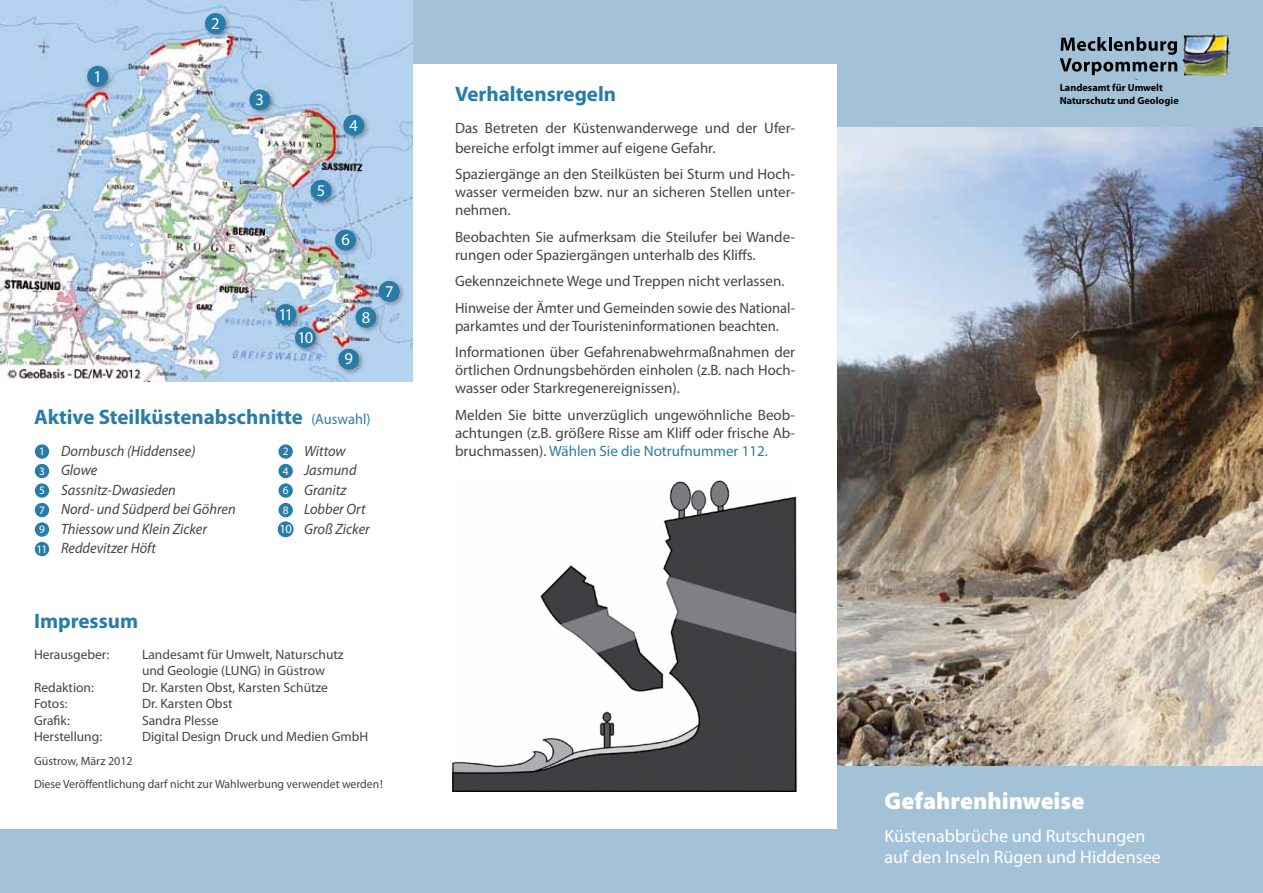
<style>
.page{position:relative;width:1263px;height:893px;background:#fff}
.page>*{position:absolute;margin:0;border:0;box-sizing:border-box;transform-origin:0 0}
.t1{font:900 24px "Myriad Pro";color:#fff}
.t2{font:700 21px "Myriad Pro";color:#287ca8}
.t3{font:18px/21px "Myriad Pro";color:#fff}
.t4{font:16.5px "Myriad Pro";color:#fff}
.t5{font:15px/18px "Myriad Pro";color:#454347}
.t6{font:italic 15px "Myriad Pro";color:#454347;scale:.96 1}
.t7{font:15px "Myriad Pro";color:#287ca8}
.t8{font:13.5px/16.5px "Myriad Pro";color:#454347}
.t9{font:12.6px "Myriad Pro";color:#fff}
.t10{font:12px/23.5px "Myriad Pro";color:#454347}
.t11{font:11.4px/19.5px "Myriad Pro";color:#fff;text-align:justify}
.t12{font:700 10.2px/12.3px "Myriad Pro";color:#000}
.s1{font-weight:400;font-size:15px}
.s2{color:#454347}
</style>
<div class="page">
<div style="left:838px;top:0;width:425px;height:128px;background:#a3c2d7"></div>
<div style="left:838px;top:765px;width:425px;height:128px;background:#a3c2d7"></div>
<img style="left:838px;top:128px;width:425px;height:637px">
<div style="left:0;top:0;width:838px;height:64px;background:#a3c2d7"></div>
<div style="left:0;top:829px;width:838px;height:64px;background:#a3c2d7"></div>
<img style="left:452px;top:480px;width:345px;height:311px">
<img style="left:0;top:0;width:412px;height:382px">
<div style="left:202px;top:11px;width:31px;height:30px;background:#000;opacity:.3"></div>
<div style="left:205px;top:13px;width:21px;height:21px;background:#287ca8;border-radius:50%"></div>
<div style="left:85px;top:63px;width:30px;height:31px;background:#000;opacity:.3"></div>
<div style="left:87px;top:66px;width:21px;height:21px;background:#287ca8;border-radius:50%"></div>
<div style="left:247px;top:87px;width:30px;height:30px;background:#000;opacity:.3"></div>
<div style="left:249px;top:90px;width:21px;height:20px;background:#287ca8;border-radius:50%"></div>
<div style="left:341px;top:112px;width:30px;height:30px;background:#000;opacity:.3"></div>
<div style="left:343px;top:115px;width:21px;height:21px;background:#287ca8;border-radius:50%"></div>
<div style="left:308px;top:177px;width:30px;height:31px;background:#000;opacity:.3"></div>
<div style="left:311px;top:180px;width:20px;height:21px;background:#287ca8;border-radius:50%"></div>
<div style="left:332px;top:227px;width:31px;height:30px;background:#000;opacity:.3"></div>
<div style="left:335px;top:230px;width:21px;height:20px;background:#287ca8;border-radius:50%"></div>
<div style="left:376px;top:278px;width:30px;height:31px;background:#000;opacity:.3"></div>
<div style="left:379px;top:281px;width:21px;height:21px;background:#287ca8;border-radius:50%"></div>
<div style="left:353px;top:304px;width:30px;height:31px;background:#000;opacity:.3"></div>
<div style="left:355px;top:307px;width:21px;height:21px;background:#287ca8;border-radius:50%"></div>
<div style="left:273px;top:301px;width:30px;height:31px;background:#000;opacity:.3"></div>
<div style="left:275px;top:304px;width:21px;height:21px;background:#287ca8;border-radius:50%"></div>
<div style="left:292px;top:324px;width:31px;height:31px;background:#000;opacity:.3"></div>
<div style="left:295px;top:327px;width:21px;height:21px;background:#287ca8;border-radius:50%"></div>
<div style="left:336px;top:346px;width:30px;height:30px;background:#000;opacity:.3"></div>
<div style="left:338px;top:349px;width:21px;height:20px;background:#287ca8;border-radius:50%"></div>
<div style="left:35px;top:444px;width:14px;height:15px;background:#287ca8;border-radius:50%"></div>
<div style="left:278px;top:444px;width:15px;height:15px;background:#287ca8;border-radius:50%"></div>
<div style="left:278px;top:464px;width:15px;height:14px;background:#287ca8;border-radius:50%"></div>
<div style="left:278px;top:483px;width:15px;height:15px;background:#287ca8;border-radius:50%"></div>
<div style="left:278px;top:503px;width:15px;height:14px;background:#287ca8;border-radius:50%"></div>
<div style="left:278px;top:521px;width:16px;height:16px;background:#287ca8;border-radius:50%"></div>
<div style="left:35px;top:464px;width:14px;height:14px;background:#287ca8;border-radius:50%"></div>
<div style="left:35px;top:483px;width:14px;height:15px;background:#287ca8;border-radius:50%"></div>
<div style="left:35px;top:503px;width:14px;height:14px;background:#287ca8;border-radius:50%"></div>
<div style="left:35px;top:522px;width:14px;height:15px;background:#287ca8;border-radius:50%"></div>
<div style="left:35px;top:542px;width:14px;height:14px;background:#287ca8;border-radius:50%"></div>
<svg style="left:1060px;top:37px;width:117px;height:38px"></svg>
<img style="left:1182px;top:33px;width:46px;height:43px">
<p class="t4" style="left:93px;top:66px;width:10px">1</p>
<p class="t4" style="left:211px;top:13px;width:10px">2</p>
<p class="t4" style="left:256px;top:90px;width:10px">3</p>
<p class="t4" style="left:350px;top:115px;width:10px">4</p>
<p class="t4" style="left:317px;top:180px;width:10px">5</p>
<p class="t4" style="left:341px;top:230px;width:10px">6</p>
<p class="t4" style="left:278px;top:304px;width:16px">11</p>
<p class="t4" style="left:362px;top:307px;width:10px">8</p>
<p class="t4" style="left:298px;top:327px;width:17px">10</p>
<p class="t4" style="left:344px;top:349px;width:10px">9</p>
<p class="t4" style="left:385px;top:281px;width:10px">7</p>
<h2 class="t2" style="left:34px;top:403px;width:338px">Aktive Steilküstenabschnitte <span class="s1">(Auswahl)</span></h2>
<h2 class="t2" style="left:455px;top:80px;width:163px">Verhaltensregeln</h2>
<p class="t5" style="left:455px;top:118px;width:342px;line-height:19.5px">Das Betreten der Küstenwanderwege und der Ufer&shy;bereiche erfolgt immer auf eigene Gefahr.</p>
<p class="t5" style="left:455px;top:165px;width:342px;text-align:justify">Spaziergänge an den Steilküsten bei Sturm und Hoch&shy;wasser vermeiden bzw. nur an sicheren Stellen unter&shy;nehmen.</p>
<p class="t5" style="left:455px;top:227px;width:342px">Beobachten Sie aufmerksam die Steilufer bei Wande&shy;rungen oder Spaziergängen unterhalb des Kliffs.</p>
<p class="t5" style="left:455px;top:268px;width:342px;line-height:26.5px">Gekennzeichnete Wege und Treppen nicht verlassen.<br>Hinweise der Ämter und Gemeinden sowie des National-</p>
<p class="t5" style="left:455px;top:312px;width:342px;line-height:26.5px">parkamtes und der Touristeninformationen beachten.<br>Informationen über Gefahrenabwehrmaßnahmen der</p>
<p class="t5" style="left:455px;top:361px;width:342px">örtlichen Ordnungsbehörden einholen (z.B. nach Hoch&shy;wasser oder Starkregenereignissen).</p>
<p class="t5" style="left:455px;top:405px;width:342px">Melden Sie bitte unverzüglich ungewöhnliche Beob&shy;achtungen (z.B. größere Risse am Kliff oder frische Ab-</p>
<p class="t6" style="left:61px;top:441px;width:142px">Dornbusch (Hiddensee)</p>
<p class="t6" style="left:304px;top:441px;width:45px">Wittow</p>
<p class="t7" style="left:455px;top:441px;width:314px"><span class="s2">bruchmassen).</span> Wählen Sie die Notrufnummer 112.</p>
<p class="t6" style="left:61px;top:461px;width:39px">Glowe</p>
<p class="t6" style="left:304px;top:461px;width:56px">Jasmund</p>
<p class="t6" style="left:61px;top:480px;width:121px">Sassnitz-Dwasieden</p>
<p class="t6" style="left:304px;top:480px;width:46px">Granitz</p>
<p class="t6" style="left:61px;top:500px;width:184px">Nord- und Südperd bei Göhren</p>
<p class="t6" style="left:304px;top:500px;width:66px">Lobber Ort</p>
<p class="t6" style="left:61px;top:519px;width:154px">Thiessow und Klein Zicker</p>
<p class="t6" style="left:304px;top:519px;width:70px">Groß Zicker</p>
<p class="t6" style="left:61px;top:539px;width:100px">Reddevitzer Höft</p>
<p class="t11" style="left:39px;top:441px;width:7px">1</p>
<p class="t11" style="left:283px;top:441px;width:7px">2<br>4<br>6<br>8</p>
<p class="t9" style="left:280px;top:521px;width:14px">10</p>
<p class="t11" style="left:37px;top:461px;width:12px;text-align:left">3<br>5<br>7<br>9<br>11</p>
<h2 class="t2" style="left:34px;top:607px;width:106px">Impressum</h2>
<p class="t8" style="left:34px;top:646px;width:77px">Herausgeber:</p>
<p class="t8" style="left:142px;top:646px;width:203px">Landesamt für Umwelt, Naturschutz und Geologie (LUNG) in Güstrow</p>
<p class="t8" style="left:34px;top:679px;width:61px">Redaktion:</p>
<p class="t8" style="left:142px;top:679px;width:188px">Dr. Karsten Obst, Karsten Schütze</p>
<p class="t8" style="left:34px;top:695px;width:35px">Fotos:</p>
<p class="t8" style="left:142px;top:695px;width:92px">Dr. Karsten Obst</p>
<p class="t8" style="left:34px;top:712px;width:37px">Grafik:</p>
<p class="t8" style="left:142px;top:712px;width:78px">Sandra Plesse</p>
<p class="t8" style="left:34px;top:728px;width:70px">Herstellung:</p>
<p class="t8" style="left:142px;top:728px;width:228px">Digital Design Druck und Medien GmbH</p>
<p class="t10" style="left:34px;top:749px;width:350px">Güstrow, März 2012<br>Diese Veröffentlichung darf nicht zur Wahlwerbung verwendet werden!</p>
<p class="t12" style="left:1060px;top:82px;width:121px">Landesamt für Umwelt<br>Naturschutz und Geologie</p>
<h1 class="t1" style="left:884px;top:785px;width:201px">Gefahrenhinweise</h1>
<p class="t3" style="left:884px;top:825px;width:278px">Küstenabbrüche und Rutschungen auf den Inseln Rügen und Hiddensee</p>
</div>
